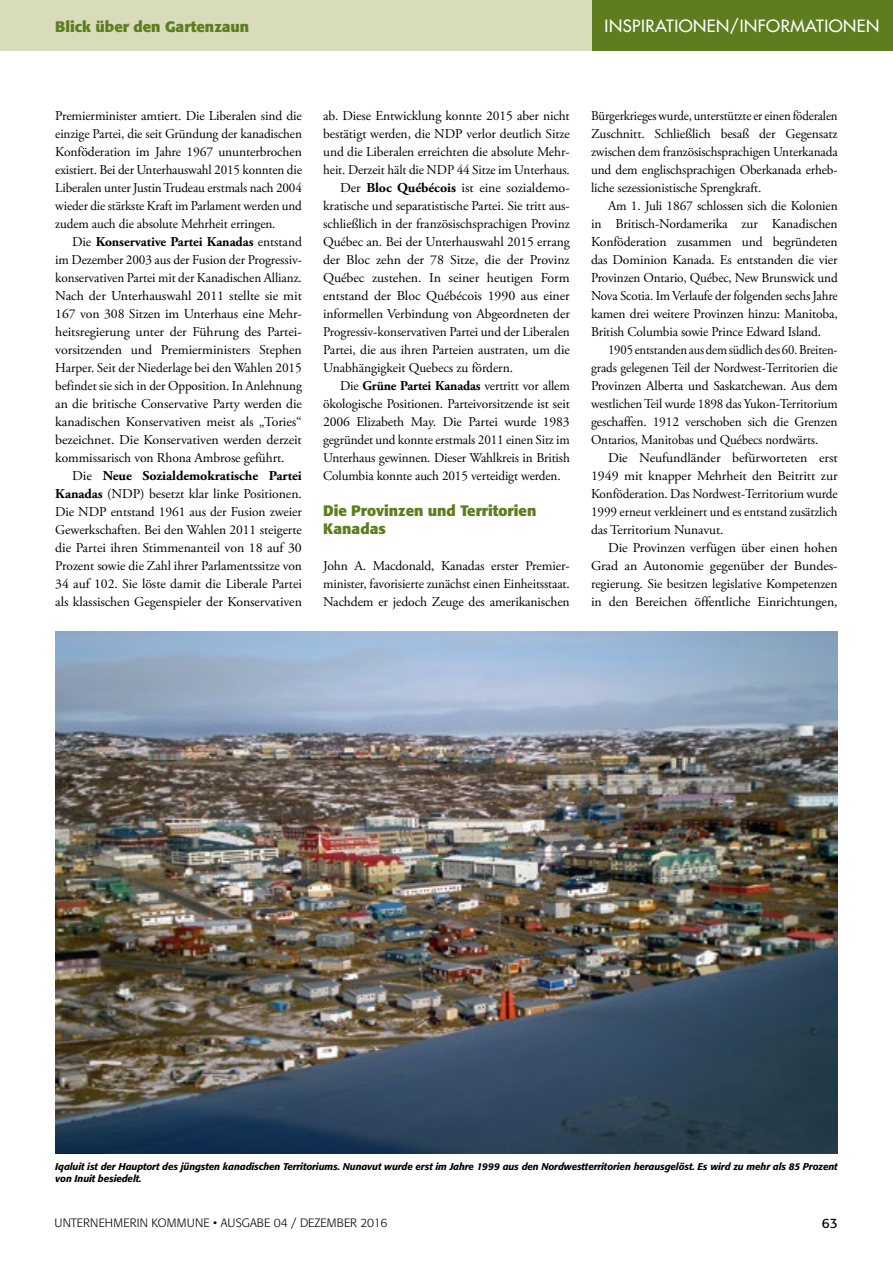
<style>
.page{position:relative;width:893px;height:1263px;background:#fff}
.page>*{position:absolute;margin:0;border:0;box-sizing:border-box;transform-origin:0 0}
.t1{font:500 16.5px "Futura Std";letter-spacing:.03em;color:#fff}
.t2{font:700 15px/18px "Formata";color:#5e7d1f}
.t3{font:13.5px/18px "Adobe Garamond Pro";letter-spacing:-.005em;color:#000;text-align:justify}
.t4{font:13.5px/18px "Adobe Garamond Pro";letter-spacing:-.005em;color:#000;text-align:justify;scale:.94 1}
.t5{font:13.5px/18px "Adobe Garamond Pro";letter-spacing:-.005em;color:#000;text-align:justify;scale:.95 1}
.t6{font:13.5px "Formata";color:#000}
.t7{font:300 12px "Formata";color:#000}
.t8{font:italic 500 9.75px/12px "Formata";letter-spacing:-.01em;color:#000}
.s1{font-weight:700}
</style>
<div class="page">
<div style="left:591px;top:0;width:302px;height:51px;background:#5e7d1f"></div>
<div style="left:0;top:0;width:591px;height:51px;background:#d9dcbb"></div>
<img style="left:55px;top:631px;width:782px;height:522px">
<p class="t2" style="left:55px;top:18px;width:196px">Blick über den Gartenzaun</p>
<p class="t1" style="left:605px;top:16px;width:276px">INSPIRATIONEN/INFORMATIONEN</p>
<p class="t3" style="left:55px;top:107px;width:248px">Premierminister amtiert. Die Liberalen sind die einzige Partei, die seit Gründung der kanadischen Konföderation im Jahre 1967 ununterbrochen existiert. Bei der Unterhauswahl 2015 konnten die Liberalen unter Justin Trudeau erstmals nach 2004 wieder die stärkste Kraft im Parlament werden und zudem auch die absolute Mehrheit erringen.</p>
<p class="t3" style="left:55px;top:233px;width:248px;text-indent:17px">Die <span class="s1">Konservative Partei Kanadas</span> entstand im Dezember 2003 aus der Fusion der Progressiv&shy;konservativen Partei mit der Kanadischen Allianz.<br>Nach der Unterhauswahl 2011 stellte sie mit 167 von 308 Sitzen im Unterhaus eine Mehr&shy;heitsregierung unter der Führung des Partei&shy;vorsitzenden und Premierministers Stephen Harper. Seit der Niederlage bei den Wahlen 2015 befindet sie sich in der Opposition. In Anlehnung an die britische Conservative Party werden die kanadischen Konservativen meist als „Tories“ bezeichnet. Die Konservativen werden derzeit kommissarisch von Rhona Ambrose geführt.</p>
<p class="t3" style="left:55px;top:467px;width:248px;text-indent:17px">Die <span class="s1">Neue Sozialdemokratische Partei Kanadas</span> (NDP) besetzt klar linke Positionen.<br>Die NDP entstand 1961 aus der Fusion zweier Gewerkschaften. Bei den Wahlen 2011 steigerte die Partei ihren Stimmenanteil von 18 auf 30<br>Prozent sowie die Zahl ihrer Parlamentssitze von 34 auf 102. Sie löste damit die Liberale Partei als klassischen Gegenspieler der Konservativen</p>
<p class="t3" style="left:323px;top:107px;width:248px">ab. Diese Entwicklung konnte 2015 aber nicht</p>
<p class="t3" style="left:323px;top:125px;width:248px">bestätigt werden, die NDP verlor deutlich Sitze</p>
<p class="t3" style="left:323px;top:143px;width:248px">und die Liberalen erreichten die absolute Mehr-</p>
<p class="t3" style="left:323px;top:161px;width:248px">heit. Derzeit hält die NDP 44 Sitze im Unterhaus.</p>
<p class="t3" style="left:340px;top:179px;width:231px">Der <span class="s1">Bloc Québécois</span> ist eine sozialdemo-</p>
<p class="t3" style="left:323px;top:197px;width:248px">kratische und separatistische Partei. Sie tritt aus-</p>
<p class="t3" style="left:323px;top:215px;width:248px">schließlich in der französischsprachigen Provinz</p>
<p class="t3" style="left:323px;top:233px;width:248px">Québec an. Bei der Unterhauswahl 2015 errang</p>
<p class="t3" style="left:323px;top:251px;width:248px">der Bloc zehn der 78 Sitze, die der Provinz</p>
<p class="t3" style="left:323px;top:269px;width:248px">Québec zustehen. In seiner heutigen Form</p>
<p class="t3" style="left:323px;top:287px;width:248px">entstand der Bloc Québécois 1990 aus einer</p>
<p class="t3" style="left:323px;top:305px;width:248px">informellen Verbindung von Abgeordneten der</p>
<p class="t3" style="left:323px;top:323px;width:248px">Progressiv-konservativen Partei und der Liberalen</p>
<p class="t3" style="left:323px;top:341px;width:248px">Partei, die aus ihren Parteien austraten, um die</p>
<p class="t3" style="left:323px;top:359px;width:191px">Unabhängigkeit Quebecs zu fördern.</p>
<p class="t3" style="left:340px;top:377px;width:231px">Die <span class="s1">Grüne Partei Kanadas</span> vertritt vor allem</p>
<p class="t3" style="left:323px;top:395px;width:248px">ökologische Positionen. Parteivorsitzende ist seit</p>
<p class="t3" style="left:323px;top:413px;width:248px">2006 Elizabeth May. Die Partei wurde 1983</p>
<p class="t3" style="left:323px;top:431px;width:248px">gegründet und konnte erstmals 2011 einen Sitz im</p>
<p class="t3" style="left:323px;top:449px;width:248px">Unterhaus gewinnen. Dieser Wahlkreis in British</p>
<p class="t3" style="left:323px;top:467px;width:239px">Columbia konnte auch 2015 verteidigt werden.</p>
<p class="t2" style="left:323px;top:502px;width:215px">Die Provinzen und Territorien<br>Kanadas</p>
<p class="t3" style="left:323px;top:557px;width:248px">John A. Macdonald, Kanadas erster Premier&shy;minister, favorisierte zunächst einen Einheitsstaat.<br>Nachdem er jedoch Zeuge des amerikanischen</p>
<p class="t5" style="left:591px;top:107px;width:261px">Bürgerkrieges wurde, unterstützte er einen föderalen Zuschnitt. Schließlich besaß der Gegensatz zwischen dem französischsprachigen Unterkanada und dem englischsprachigen Oberkanada erheb&shy;liche sezessionistische Sprengkraft.</p>
<p class="t3" style="left:591px;top:197px;width:248px;text-indent:17px">Am 1. Juli 1867 schlossen sich die Kolonien in Britisch-Nordamerika zur Kanadischen Konföderation zusammen und begründeten das Dominion Kanada. Es entstanden die vier Provinzen Ontario, Québec, New Brunswick und Nova Scotia. Im Verlaufe der folgenden sechs Jahre kamen drei weitere Provinzen hinzu: Manitoba, British Columbia sowie Prince Edward Island.</p>
<p class="t4" style="left:591px;top:341px;width:264px;text-indent:17px">1905 entstanden aus dem südlich des 60. Breiten&shy;grads gelegenen Teil der Nordwest-Territorien die Provinzen Alberta und Saskatchewan. Aus dem westlichen Teil wurde 1898 das Yukon-Territorium geschaffen. 1912 verschoben sich die Grenzen Ontarios, Manitobas und Québecs nordwärts.</p>
<p class="t3" style="left:591px;top:449px;width:248px;text-indent:17px">Die Neufundländer befürworteten erst 1949 mit knapper Mehrheit den Beitritt zur Konföderation. Das Nordwest-Territorium wurde 1999 erneut verkleinert und es entstand zusätzlich das Territorium Nunavut.</p>
<p class="t3" style="left:591px;top:539px;width:248px;text-indent:17px">Die Provinzen verfügen über einen hohen Grad an Autonomie gegenüber der Bundes&shy;regierung. Sie besitzen legislative Kompetenzen in den Bereichen öffentliche Einrichtungen,</p>
<p class="t8" style="left:55px;top:1161px;width:784px">Iqaluit ist der Hauptort des jüngsten kanadischen Territoriums. Nunavut wurde erst im Jahre 1999 aus den Nordwestterritorien herausgelöst. Es wird zu mehr als 85 Prozent von Inuit besiedelt.</p>
<p class="t7" style="left:54px;top:1216px;width:334px">UNTERNEHMERIN KOMMUNE • AUSGABE 04 / DEZEMBER 2016</p>
<p class="t6" style="left:822px;top:1215px;width:17px">63</p>
</div>
